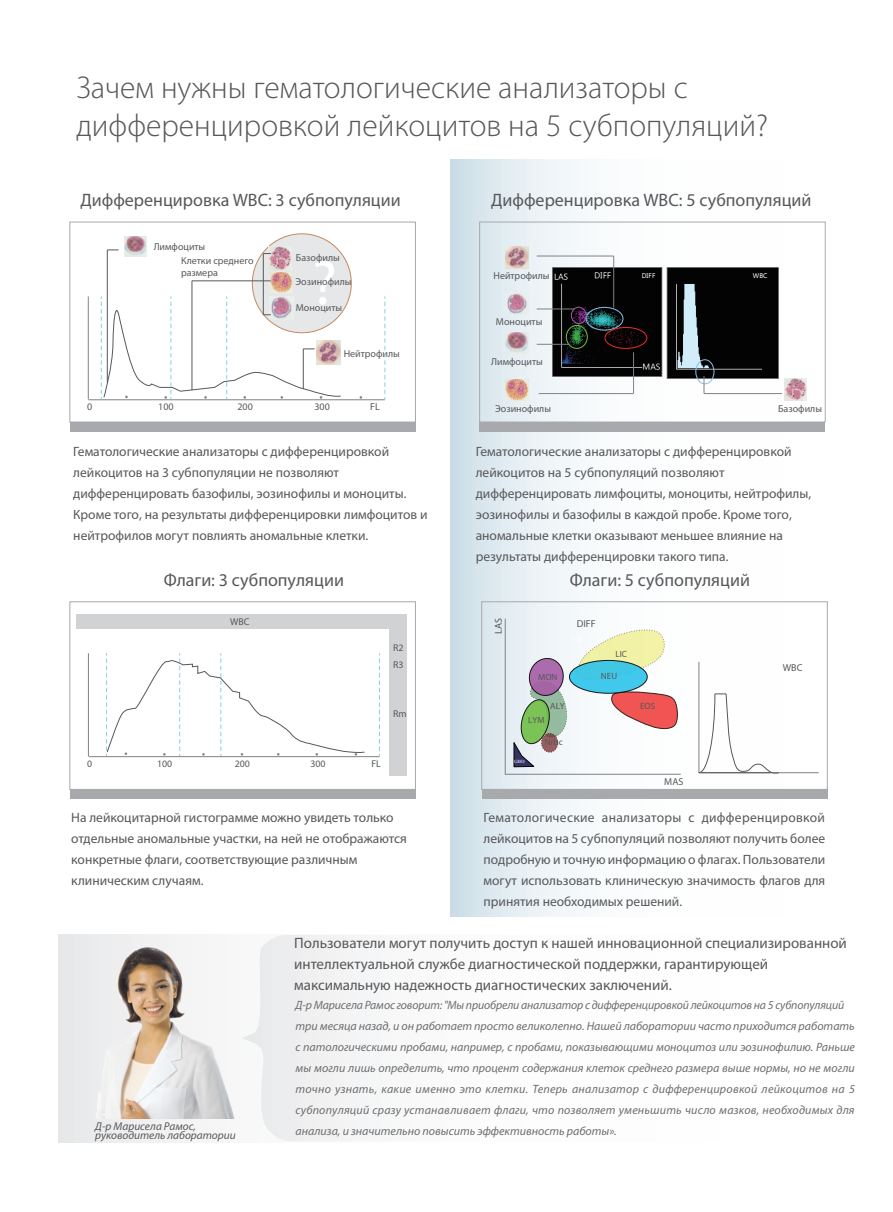
<style>
.page{position:relative;width:893px;height:1212px;background:#fff}
.page>*{position:absolute;margin:0;border:0;box-sizing:border-box;transform-origin:0 0}
.t1{font:62.85px "Myriad Pro";color:#fff}
.t2{font:300 31.5px/38px "Myriad Pro";color:#57585a}
.t3{font:18px "Myriad Pro";color:#57585a}
.t4{font:15px/21px "Myriad Pro";color:#57585a}
.t5{font:13.5px/21px "Myriad Pro";color:#57585a}
.t6{font:italic 12px/21px "Myriad Pro";color:#6c6d70}
.t7{font:italic 11.25px/9px "Myriad Pro";color:#57585a}
.t8{font:10.05px "Myriad Pro";color:#57585a}
.t9{font:9.9px/17.4px "Myriad Pro";color:#57585a}
.t10{font:9px "Myriad Pro";color:#57585a}
.t11{font:6.3px "Microsoft Ya Hei";color:#fff}
.t12{font:700 4.65px "Times New Roman";color:#d2d4ea}
</style>
<div class="page">
<svg style="left:58px;top:935px;width:795px;height:207px;fill:#efeff1"></svg>
<svg style="left:244px;top:935px;width:590px;height:206px"></svg>
<svg style="left:451px;top:160px;width:377px;height:756px"></svg>
<img style="left:506px;top:246px;width:22px;height:22px">
<img style="left:506px;top:333px;width:22px;height:20px">
<img style="left:506px;top:294px;width:22px;height:21px">
<img style="left:784px;top:379px;width:23px;height:22px">
<img style="left:506px;top:379px;width:22px;height:21px">
<div style="left:70px;top:222px;width:346px;height:200px;border:1px solid #a8a9ad"></div>
<div style="left:70px;top:422px;width:345px;height:9px;background:#a8a9ad"></div>
<div style="left:70px;top:601px;width:346px;height:189px;border:1px solid #a8a9ad"></div>
<div style="left:70px;top:789px;width:345px;height:9px;background:#a8a9ad"></div>
<div style="left:481px;top:601px;width:347px;height:189px;border:1px solid #a8a9ad"></div>
<div style="left:482px;top:789px;width:345px;height:9px;background:#a8a9ad"></div>
<div style="left:480px;top:422px;width:345px;height:9px;background:#a8a9ad"></div>
<div style="left:252px;top:234px;width:99px;height:99px;background:#e6e7e9;border-radius:50%"></div>
<img style="left:124px;top:237px;width:22px;height:20px">
<img style="left:271px;top:273px;width:21px;height:20px">
<img style="left:268px;top:247px;width:24px;height:23px">
<hr style="left:107px;top:250px;width:1px;height:132px;background:#57585a">
<svg style="left:107px;top:250px;width:12px;height:1px"></svg>
<hr style="left:192px;top:281px;width:1px;height:109px;background:#57585a">
<hr style="left:192px;top:281px;width:79px;height:1px;background:#57585a">
<hr style="left:263px;top:254px;width:1px;height:61px;background:#57585a">
<hr style="left:88px;top:296px;width:1px;height:103px;background:#808285">
<hr style="left:88px;top:399px;width:297px;height:1px;background:#808285">
<svg style="left:385px;top:296px;width:1px;height:103px"></svg>
<svg style="left:101px;top:296px;width:241px;height:103px"></svg>
<img style="left:102px;top:947px;width:132px;height:171px">
<div style="left:76px;top:614px;width:330px;height:162px;background:#d1d2d4"></div>
<div style="left:76px;top:629px;width:312px;height:147px;background:#fff"></div>
<hr style="left:88px;top:653px;width:1px;height:103px;background:#808285">
<svg style="left:379px;top:653px;width:1px;height:103px"></svg>
<hr style="left:88px;top:756px;width:291px;height:1px;background:#808285">
<svg style="left:106px;top:653px;width:259px;height:103px"></svg>
<img style="left:553px;top:267px;width:110px;height:110px">
<div style="left:586px;top:307px;width:37px;height:23px;border:1px solid #8bbfe7;border-radius:50%"></div>
<div style="left:571px;top:307px;width:15px;height:17px;border:1px solid #a55ca5;border-radius:50%"></div>
<div style="left:566px;top:325px;width:22px;height:24px;border:1px solid #6fbe44;border-radius:50%"></div>
<div style="left:605px;top:327px;width:42px;height:22px;border:1px solid #ee2a29;border-radius:50%"></div>
<svg style="left:505px;top:618px;width:176px;height:157px"></svg>
<div style="left:569px;top:660px;width:78px;height:33px;background:#40c8ec;border-radius:50%"></div>
<div style="left:569px;top:660px;width:79px;height:34px;border:1px solid #030303;border-radius:50%"></div>
<svg style="left:541px;top:733px;width:17px;height:19px"></svg>
<div style="left:541px;top:733px;width:17px;height:20px;border:1px dashed #030303;border-radius:50%"></div>
<svg style="left:698px;top:661px;width:121px;height:114px"></svg>
<hr style="left:700px;top:772px;width:71px;height:1px;background:#57585a">
<img style="left:667px;top:267px;width:111px;height:111px">
<div style="left:479px;top:222px;width:346px;height:200px;border:1px solid #a8a9ad"></div>
<div style="left:695px;top:359px;width:19px;height:25px;border:1px solid #8bbfe7;border-radius:50%"></div>
<hr style="left:704px;top:393px;width:78px;height:1px;background:#808285">
<svg style="left:704px;top:376px;width:1px;height:17px"></svg>
<hr style="left:539px;top:393px;width:95px;height:1px;background:#808285">
<hr style="left:633px;top:352px;width:1px;height:42px;background:#808285">
<hr style="left:537px;top:344px;width:32px;height:1px;background:#808285">
<hr style="left:537px;top:309px;width:37px;height:1px;background:#808285">
<hr style="left:537px;top:256px;width:77px;height:1px;background:#808285">
<hr style="left:613px;top:256px;width:1px;height:52px;background:#808285">
<h2 class="t2" style="left:76px;top:70px;width:693px">Зачем нужны гематологические анализаторы с дифференцировкой лейкоцитов на 5 субпопуляций?</h2>
<h3 class="t3" style="left:81px;top:190px;width:322px">Дифференцировка WBC: 3 субпопуляции</h3>
<h3 class="t3" style="left:491px;top:190px;width:322px">Дифференцировка WBC: 5 субпопуляций</h3>
<p class="t8" style="left:154px;top:242px;width:53px">Лимфоциты</p>
<p class="t8" style="left:181px;top:255px;width:74px">Клетки среднего</p>
<p class="t8" style="left:296px;top:252px;width:45px">Базофилы</p>
<p class="t8" style="left:181px;top:267px;width:38px">размера</p>
<h1 class="t1" style="left:312px;top:249px;width:27px">?</h1>
<p class="t8" style="left:296px;top:276px;width:57px">Эозинофилы</p>
<p class="t8" style="left:296px;top:302px;width:48px">Моноциты</p>
<p class="t8" style="left:344px;top:348px;width:58px">Нейтрофилы</p>
<p class="t8" style="left:87px;top:402px;width:7px">0</p>
<p class="t8" style="left:158px;top:402px;width:17px">100</p>
<p class="t8" style="left:237px;top:402px;width:17px">200</p>
<p class="t8" style="left:314px;top:402px;width:17px">300</p>
<p class="t8" style="left:370px;top:402px;width:11px">FL</p>
<p class="t5" style="left:73px;top:441px;width:356px">Гематологические анализаторы с дифференцировкой лейкоцитов на 3 субпопуляции не позволяют дифференцировать базофилы, эозинофилы и моноциты.<br>Кроме того, на результаты дифференцировки лимфоцитов и нейтрофилов могут повлиять аномальные клетки.</p>
<p class="t8" style="left:493px;top:270px;width:58px">Нейтрофилы</p>
<p class="t8" style="left:496px;top:316px;width:48px">Моноциты</p>
<p class="t11" style="left:642px;top:271px;width:15px">DIFF</p>
<p class="t11" style="left:753px;top:271px;width:16px">WBC</p>
<p class="t8" style="left:491px;top:356px;width:53px">Лимфоциты</p>
<p class="t8" style="left:495px;top:403px;width:57px">Эозинофилы</p>
<p class="t8" style="left:778px;top:403px;width:45px">Базофилы</p>
<p class="t5" style="left:476px;top:441px;width:337px">Гематологические анализаторы с дифференцировкой лейкоцитов на 5 субпопуляций позволяют дифференцировать лимфоциты, моноциты, нейтрофилы, эозинофилы и базофилы в каждой пробе. Кроме того, аномальные клетки оказывают меньшее влияние на результаты дифференцировки такого типа.</p>
<h3 class="t3" style="left:164px;top:570px;width:182px">Флаги: 3 субпопуляции</h3>
<h3 class="t3" style="left:570px;top:570px;width:182px">Флаги: 5 субпопуляций</h3>
<p class="t9" style="left:230px;top:613px;width:21px">WBC</p>
<p class="t9" style="left:393px;top:639px;width:12px">R2<br>R3</p>
<p class="t9" style="left:393px;top:705px;width:15px">Rm</p>
<p class="t9" style="left:87px;top:755px;width:7px">0</p>
<p class="t9" style="left:157px;top:755px;width:17px">100</p>
<p class="t9" style="left:235px;top:755px;width:17px">200</p>
<p class="t9" style="left:310px;top:755px;width:17px">300</p>
<p class="t9" style="left:371px;top:755px;width:11px">FL</p>
<p class="t8" style="left:493px;top:634px;width:17px;rotate:-90deg">LAS</p>
<p class="t10" style="left:538px;top:672px;width:21px">MON</p>
<p class="t10" style="left:550px;top:701px;width:16px">ALY</p>
<p class="t10" style="left:545px;top:737px;width:20px">Nrbc</p>
<p class="t10" style="left:528px;top:715px;width:18px">LYM</p>
<p class="t12" style="left:514px;top:758px;width:12px">GHO</p>
<p class="t8" style="left:577px;top:618px;width:20px">DIFF</p>
<p class="t10" style="left:615px;top:649px;width:13px">LIC</p>
<p class="t10" style="left:601px;top:671px;width:18px">NEU</p>
<p class="t10" style="left:640px;top:701px;width:17px">EOS</p>
<p class="t8" style="left:664px;top:776px;width:21px">MAS</p>
<p class="t8" style="left:783px;top:662px;width:21px">WBC</p>
<p class="t5" style="left:71px;top:807px;width:337px">На лейкоцитарной гистограмме можно увидеть только отдельные аномальные участки, на ней не отображаются конкретные флаги, соответствующие различным клиническим случаям.</p>
<p class="t5" style="left:484px;top:807px;width:343px;text-align:justify">Гематологические анализаторы с дифференцировкой лейкоцитов на 5 субпопуляций позволяют получить более подробную и точную информацию о флагах. Пользователи могут использовать клиническую значимость флагов для принятия необходимых решений.</p>
<p class="t7" style="left:95px;top:1122px;width:142px">Д-р Марисела Рамос, руководитель лаборатории</p>
<p class="t4" style="left:294px;top:933px;width:554px">Пользователи могут получить доступ к нашей инновационной специализированной интеллектуальной службе диагностической поддержки, гарантирующей максимальную надежность диагностических заключений.</p>
<p class="t6" style="left:295px;top:995px;width:561px">Д-р Марисела Рамос говорит: "Мы приобрели анализатор с дифференцировкой лейкоцитов на 5 субпопуляций три месяца назад, и он работает просто великолепно. Нашей лаборатории часто приходится работать с патологическими пробами, например, с пробами, показывающими моноцитоз или эозинофилию. Раньше мы могли лишь определить, что процент содержания клеток среднего размера выше нормы, но не могли точно узнать, какие именно это клетки. Теперь анализатор с дифференцировкой лейкоцитов на 5 субпопуляций сразу устанавливает флаги, что позволяет уменьшить число мазков, необходимых для анализа, и значительно повысить эффективность работы».</p>
</div>
